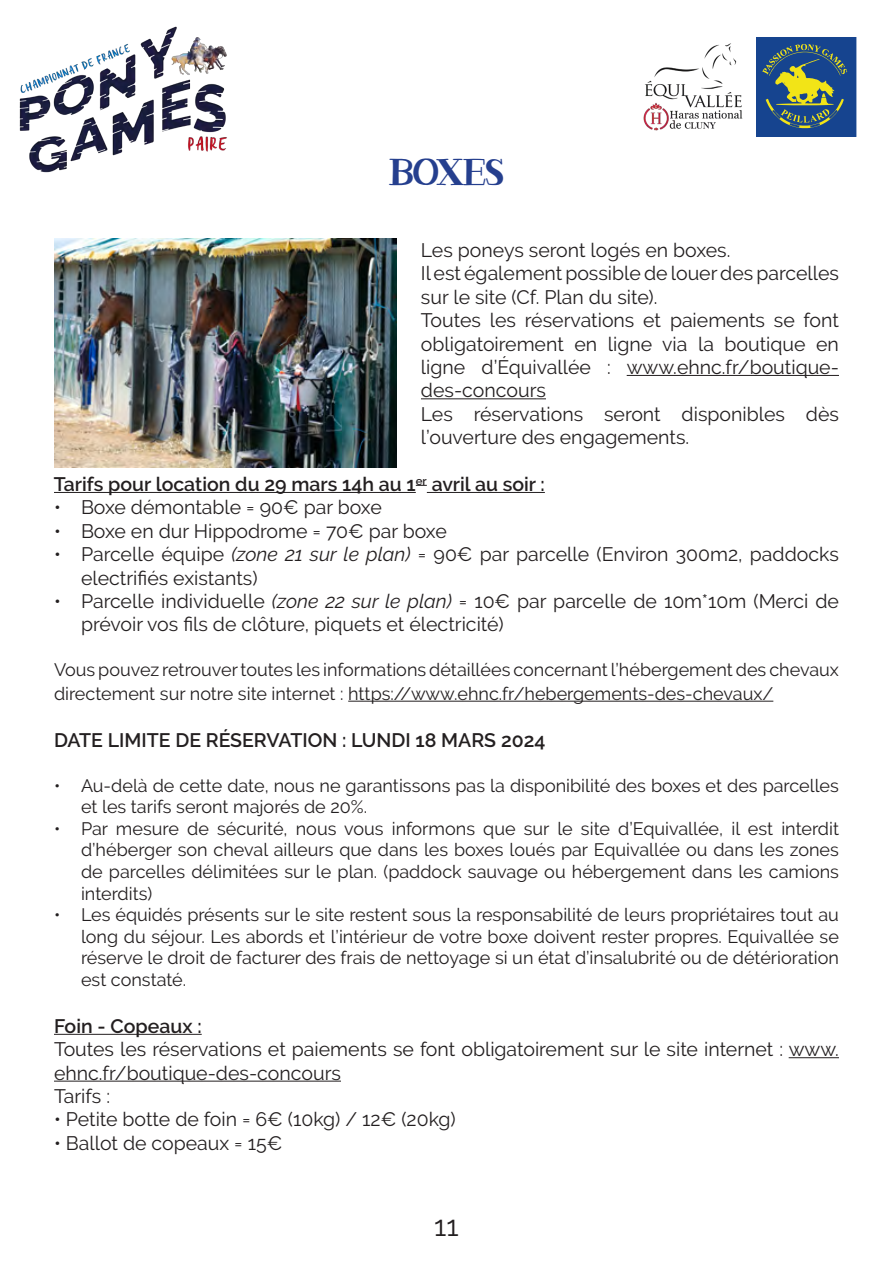
<style>
.page{position:relative;width:893px;height:1263px;background:#fff}
.page>*{position:absolute;margin:0;border:0;box-sizing:border-box;transform-origin:0 0}
.TITRE{font:39px "Citylines";color:#253f8e}
.t1{font:28.5px "Raleway";color:#231f20}
.t2{font:19.5px/23.4px "Raleway";color:#231f20}
.t3{font:600 19.5px "Raleway";color:#231f20}
.t4{font:18px/21.6px "Raleway";color:#231f20}
.s1{font-style:italic}
</style>
<div class="page">
<img style="left:19px;top:26px;width:208px;height:146px">
<img style="left:643px;top:44px;width:100px;height:87px">
<svg style="left:756px;top:37px;width:100px;height:100px;background:#3c5f79"></svg>
<hr style="left:627px;top:375px;width:212px;height:1px;background:#231f20">
<hr style="left:421px;top:398px;width:125px;height:1px;background:#231f20">
<hr style="left:54px;top:492px;width:362px;height:1px;background:#231f20">
<hr style="left:427px;top:492px;width:118px;height:1px;background:#231f20">
<hr style="left:348px;top:701px;width:425px;height:1px;background:#231f20">
<hr style="left:54px;top:1034px;width:148px;height:1px;background:#231f20">
<hr style="left:789px;top:1057px;width:50px;height:1px;background:#231f20">
<hr style="left:54px;top:1081px;width:287px;height:1px;background:#231f20">
<img style="left:54px;top:239px;width:343px;height:228px">
<p class="TITRE" style="left:389px;top:157px;width:115px">BOXES</p>
<p class="t2" style="left:421px;top:238px;width:311px">Les poneys seront logés en boxes.</p>
<p class="t2" style="left:421px;top:262px;width:419px">Il est également possible de louer des parcelles sur le site (Cf. Plan du site).</p>
<p class="t2" style="left:421px;top:309px;width:419px;text-align:justify">Toutes les réservations et paiements se font obligatoirement en ligne via la boutique en ligne d’Équivallée : www.ehnc.fr/boutique&shy;des-concours</p>
<p class="t2" style="left:421px;top:402px;width:419px">Les réservations seront disponibles dès l’ouverture des engagements.</p>
<p class="t3" style="left:54px;top:473px;width:492px">Tarifs pour location du 29 mars 14h au 1<sup>er</sup> avril au soir :</p>
<p class="t2" style="left:54px;top:496px;width:329px">• Boxe démontable = 90€ par boxe</p>
<p class="t2" style="left:54px;top:519px;width:394px">• Boxe en dur Hippodrome = 70€ par boxe</p>
<p class="t2" style="left:81px;top:543px;width:759px;text-indent:-27px">• Parcelle équipe <span class="s1">(zone 21 sur le plan)</span> = 90€ par parcelle (Environ 300m2, paddocks electrifiés existants)</p>
<p class="t2" style="left:81px;top:589px;width:759px;text-indent:-27px">• Parcelle individuelle <span class="s1">(zone 22 sur le plan)</span> = 10€ par parcelle de 10m*10m (Merci de prévoir vos fils de clôture, piquets et électricité)</p>
<p class="t4" style="left:54px;top:658px;width:786px;line-height:23.4px">Vous pouvez retrouver toutes les informations détaillées concernant l’hébergement des chevaux directement sur notre site internet : https://www.ehnc.fr/hebergements-des-chevaux/</p>
<p class="t3" style="left:54px;top:728px;width:493px">DATE LIMITE DE RÉSERVATION : LUNDI 18 MARS 2024</p>
<p class="t4" style="left:81px;top:774px;width:759px;text-indent:-27px">• Au-delà de cette date, nous ne garantissons pas la disponibilité des boxes et des parcelles et les tarifs seront majorés de 20%.</p>
<p class="t4" style="left:81px;top:818px;width:760px;text-align:justify;text-indent:-27px">• Par mesure de sécurité, nous vous informons que sur le site d’Equivallée, il est interdit d’héberger son cheval ailleurs que dans les boxes loués par Equivallée ou dans les zones de parcelles délimitées sur le plan. (paddock sauvage ou hébergement dans les camions interdits)</p>
<p class="t4" style="left:81px;top:904px;width:759px;text-align:justify;text-indent:-27px">• Les équidés présents sur le site restent sous la responsabilité de leurs propriétaires tout au long du séjour. Les abords et l’intérieur de votre boxe doivent rester propres. Equivallée se réserve le droit de facturer des frais de nettoyage si un état d’insalubrité ou de détérioration est constaté.</p>
<p class="t3" style="left:54px;top:1015px;width:149px">Foin - Copeaux :</p>
<p class="t2" style="left:54px;top:1038px;width:786px">Toutes les réservations et paiements se font obligatoirement sur le site internet : www. ehnc.fr/boutique-des-concours</p>
<p class="t2" style="left:54px;top:1084px;width:58px">Tarifs :</p>
<p class="t2" style="left:54px;top:1108px;width:403px">• Petite botte de foin = 6€ (10kg) / 12€ (20kg)</p>
<p class="t2" style="left:54px;top:1131px;width:230px">• Ballot de copeaux = 15€</p>
<h2 class="t1" style="left:434px;top:1209px;width:26px">11</h2>
</div>
